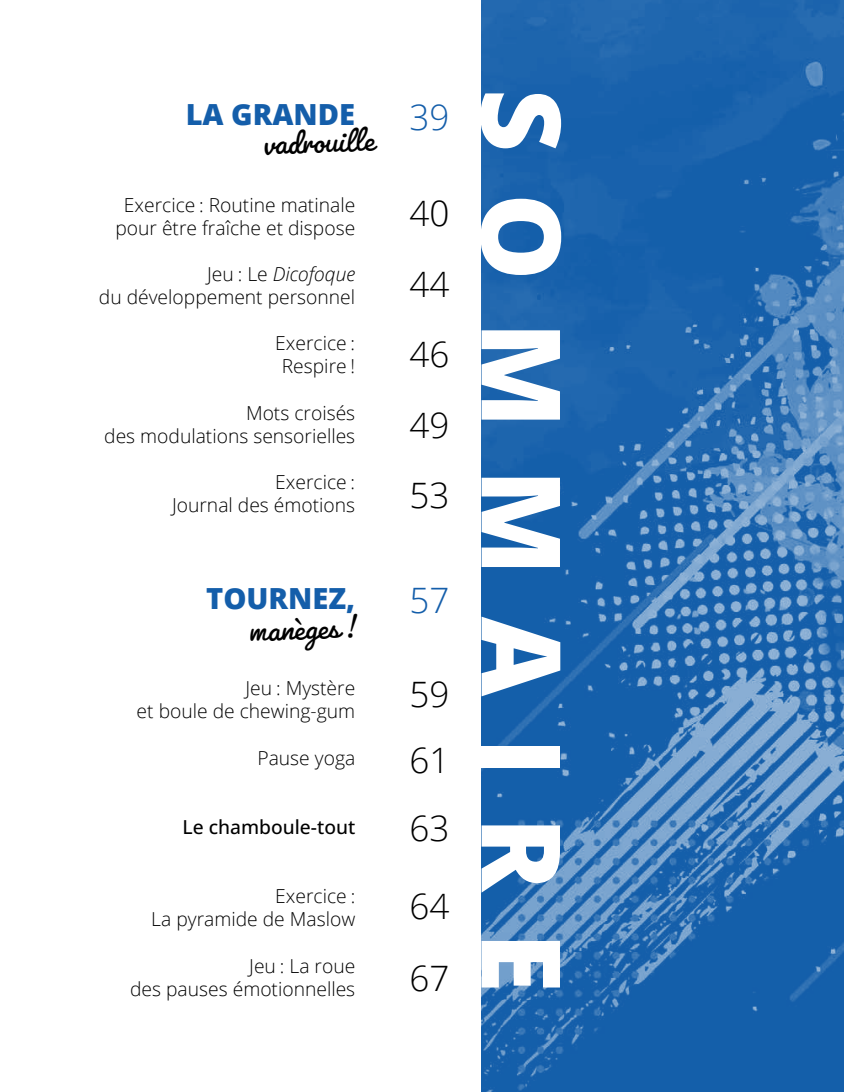
<style>
.page{position:relative;width:844px;height:1092px;background:#fff}
.page>*{position:absolute;margin:0;border:0;box-sizing:border-box;transform-origin:0 0}
.t1{font:800 109.73px "Open Sans";letter-spacing:.375em;color:#fff}
.t2{font:36.75px "Pacifico";color:#000}
.t3{font:300 35px/70.5px "Open Sans";color:#000;text-align:justify}
.t4{font:300 35px "Open Sans";color:#145eaa}
.t5{font:800 29.05px "Open Sans";color:#145eaa}
.t6{font:300 19.25px/23.1px "Open Sans";color:#000;text-align:right}
.t7{font:500 19.25px "Open Sans";color:#000}
.s1{font-style:italic}
</style>
<div class="page">
<img style="left:481px;top:0;width:362px;height:1091px">
<h3 class="t5" style="left:186px;top:92px;width:171px">LA GRANDE</h3>
<h2 class="t2" style="left:262px;top:120px;width:113px;rotate:-2deg">vadrouille</h2>
<p class="t6" style="left:115px;top:192px;width:241px;text-align:center">Exercice : Routine matinale pour être fraîche et dispose</p>
<p class="t6" style="left:99px;top:262px;width:258px">Jeu : Le <span class="s1">Dicofoque<br></span>du développement personnel</p>
<p class="t6" style="left:275px;top:331px;width:81px;text-align:center">Exercice :<br>Respire !</p>
<p class="t6" style="left:104px;top:400px;width:252px">Mots croisés<br>des modulations sensorielles</p>
<p class="t6" style="left:172px;top:470px;width:185px">Exercice :<br>Journal des émotions</p>
<h3 class="t5" style="left:206px;top:576px;width:150px">TOURNEZ,</h3>
<h2 class="t2" style="left:248px;top:607px;width:108px;rotate:-2deg">manèges!</h2>
<p class="t6" style="left:137px;top:676px;width:220px">Jeu : Mystère<br>et boule de chewing-gum</p>
<p class="t6" style="left:257px;top:745px;width:99px">Pause yoga</p>
<p class="t7" style="left:182px;top:813px;width:174px">Le chamboule-tout</p>
<p class="t6" style="left:151px;top:884px;width:205px">Exercice :<br>La pyramide de Maslow</p>
<p class="t6" style="left:130px;top:953px;width:226px">Jeu : La roue<br>des pauses émotionnelles</p>
<h3 class="t4" style="left:409px;top:93px;width:41px">39</h3>
<h3 class="t3" style="left:409px;top:177px;width:41px">40<br>44<br>46<br>49<br>53</h3>
<h3 class="t4" style="left:409px;top:576px;width:41px">57</h3>
<h3 class="t3" style="left:409px;top:658px;width:41px">59</h3>
<h3 class="t3" style="left:409px;top:724px;width:41px">61</h3>
<h3 class="t3" style="left:409px;top:791px;width:41px">63</h3>
<h3 class="t3" style="left:409px;top:870px;width:41px">64</h3>
<h3 class="t3" style="left:409px;top:942px;width:41px">67</h3>
<h1 class="t1" style="left:605px;top:89px;width:905px;rotate:90deg">SOMMAIRE</h1>
</div>
